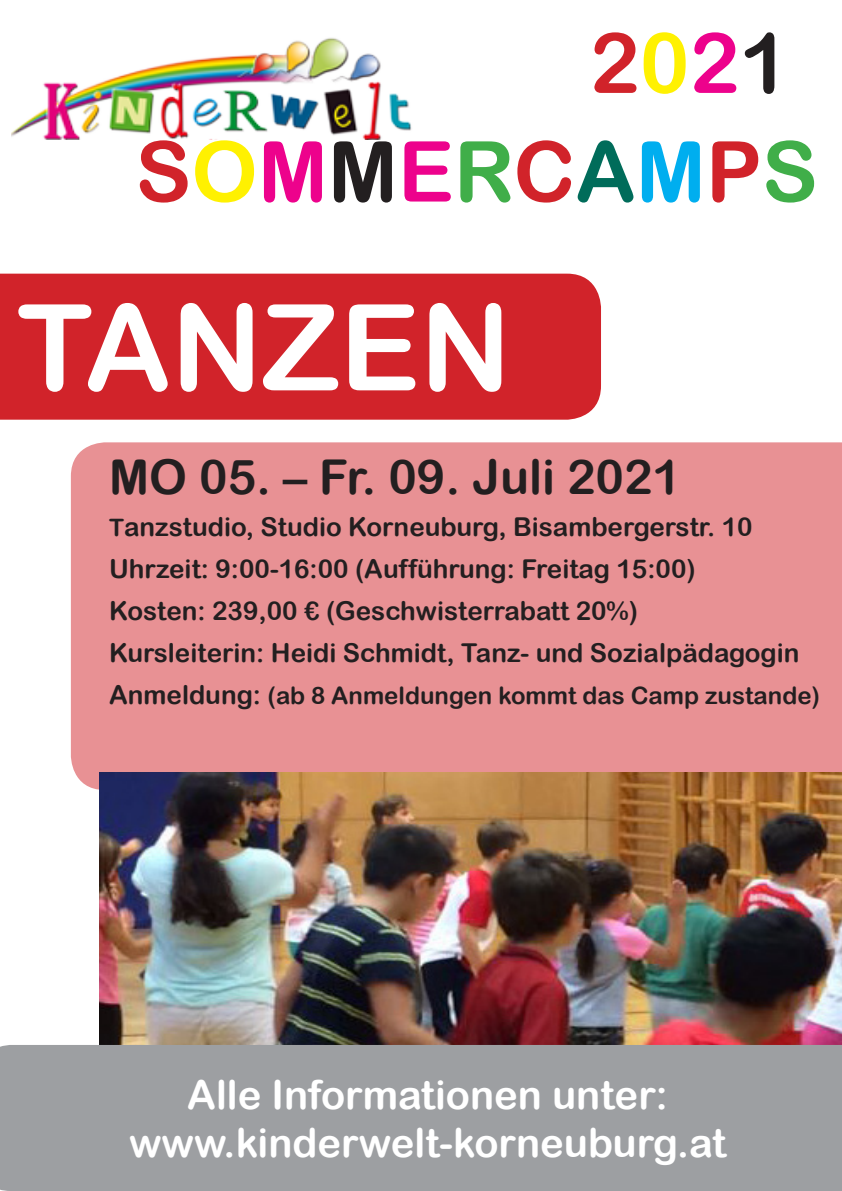
<style>
.page{position:relative;width:842px;height:1191px;background:#fff}
.page>*{position:absolute;margin:0;border:0;box-sizing:border-box;transform-origin:0 0}
.t1{font:120px "Arial Rounded MT Bold";color:#fff}
.t2{font:84px "Arial Rounded MT Bold";color:#d1232a}
.t3{font:48px "Arial Rounded MT Bold";color:#231f20}
.t4{font:40px "Arial Rounded MT Bold";color:#fff}
.t5{font:26px "Arial Rounded MT Bold";color:#231f20}
.t6{font:24px "Arial Rounded MT Bold";color:#231f20}
.s1{color:#fff101}
.s2{color:#ed028c}
.s3{color:#231f20}
.s4{color:#40ae49}
.s5{color:#006c5a}
.s6{color:#00aeef}
.s7{font-size:24px}
.s8{font-size:26px}
</style>
<div class="page">
<div style="left:71px;top:442px;width:771px;height:348px;background:#e89194"></div>
<img style="left:99px;top:772px;width:743px;height:273px">
<img style="left:11px;top:38px;width:401px;height:102px">
<div style="left:0;top:274px;width:601px;height:146px;background:#d1232a"></div>
<div style="left:0;top:1045px;width:842px;height:146px;background:#9d9fa2"></div>
<p class="t2" style="left:590px;top:13px;width:201px">2<span class="s1">0</span><span class="s2">2</span><span class="s3">1</span></p>
<p class="t2" style="left:135px;top:122px;width:684px">S<span class="s1">O</span><span class="s2">M</span><span class="s3">M</span><span class="s2">E</span><span class="s4">R</span>C<span class="s5">A</span><span class="s6">M</span>P<span class="s4">S</span></p>
<p class="t1" style="left:17px;top:277px;width:495px">TANZEN</p>
<p class="t3" style="left:109px;top:448px;width:573px">MO 05. – Fr. 09. Juli 2021</p>
<p class="t5" style="left:109px;top:511px;width:645px"><span class="s7">T</span>anzstudio, Studio Korneuburg, Bisambergerstr. 10</p>
<p class="t5" style="left:109px;top:553px;width:588px">Uhrzeit: 9:00-16:00 (Aufführung: Freitag 15:00)</p>
<p class="t5" style="left:109px;top:595px;width:530px">Kosten: 239,00 € (Geschwisterrabatt 20%)</p>
<p class="t5" style="left:109px;top:637px;width:692px">Kursleiterin: Heidi Schmidt, Tanz- und Sozialpädagogin</p>
<p class="t6" style="left:109px;top:681px;width:712px"><span class="s8">Anmeldung:</span> (ab 8 Anmeldungen kommt das Camp zustande)</p>
<p class="t4" style="left:187px;top:1070px;width:482px">Alle Informationen unter:</p>
<p class="t4" style="left:129px;top:1118px;width:599px">www.kinderwelt-korneuburg.at</p>
</div>
